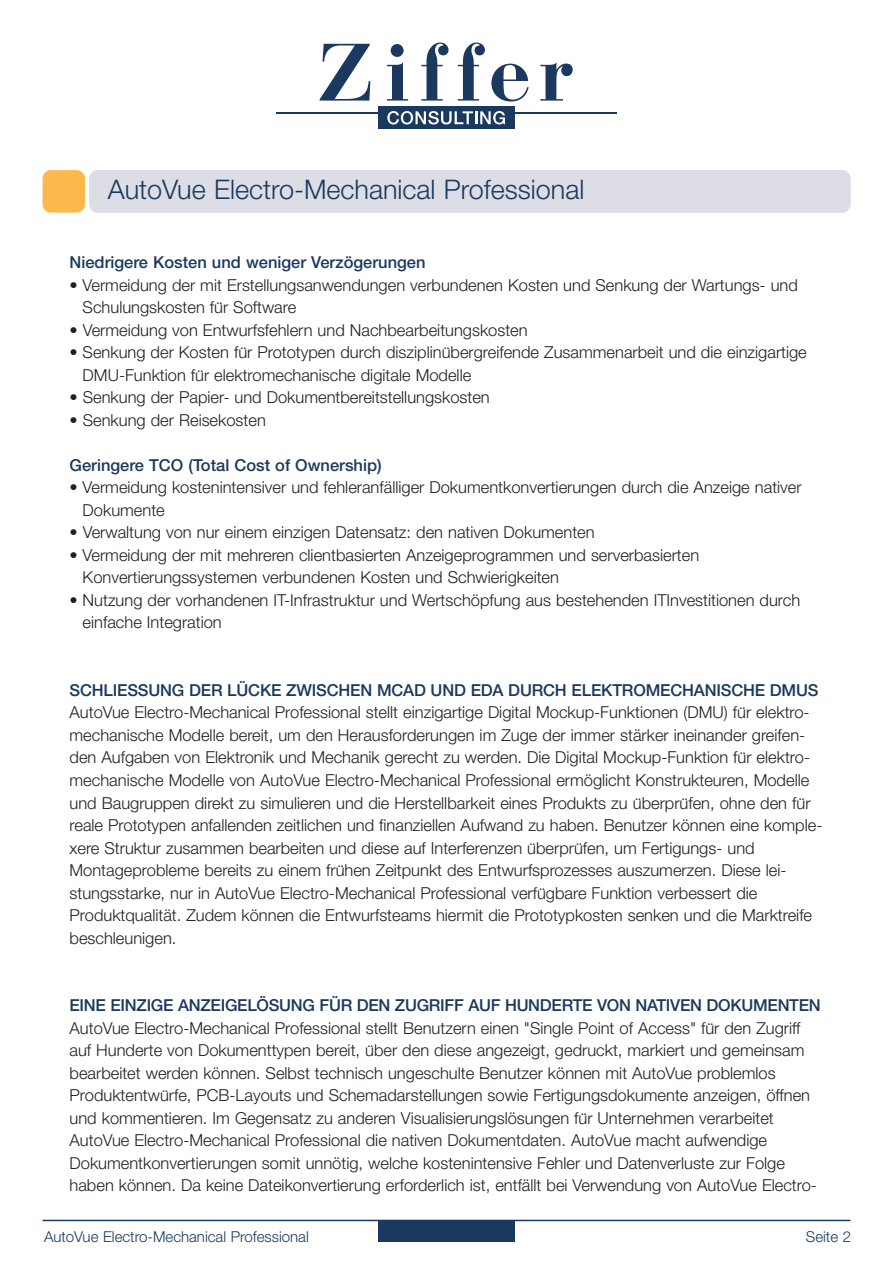
<style>
.page{position:relative;width:893px;height:1263px;background:#fff}
.page>*{position:absolute;margin:0;border:0;box-sizing:border-box;transform-origin:0 0}
.t1{font:300 27px "Helvetica Neue";color:#1b395e}
.t2{font:300 16.5px/22.5px "Helvetica Neue";color:#231f20}
.t3{font:500 16.5px "Helvetica Neue";color:#1b395e}
.t4{font:300 15px "Helvetica Neue";color:#1b395e}
.s1{font-family:"Calibri";font-weight:400}
.s2{font-weight:500;color:#1b395e}
</style>
<div class="page">
<div style="left:43px;top:170px;width:42px;height:43px;background:#fcb94b;border-radius:9px"></div>
<div style="left:378px;top:1220px;width:136px;height:22px;background:#1b395e"></div>
<div style="left:378px;top:107px;width:136px;height:22px;background:#1b395e"></div>
<hr style="left:276px;top:112px;width:340px;height:2px;background:#1b395e">
<svg style="left:320px;top:44px;width:50px;height:57px"></svg>
<svg style="left:387px;top:62px;width:21px;height:39px"></svg>
<div style="left:391px;top:44px;width:13px;height:13px;background:#1b395e;border-radius:50%"></div>
<svg style="left:421px;top:43px;width:27px;height:58px"></svg>
<svg style="left:458px;top:43px;width:27px;height:58px"></svg>
<svg style="left:491px;top:64px;width:38px;height:38px"></svg>
<svg style="left:540px;top:62px;width:33px;height:39px"></svg>
<svg style="left:387px;top:111px;width:118px;height:13px"></svg>
<div style="left:89px;top:170px;width:761px;height:43px;background:#dddee5;border-radius:9px"></div>
<hr style="left:43px;top:1220px;width:807px;height:1px;background:#1b395e">
<h1 class="t1" style="left:108px;top:180px;width:478px">AutoVue Electro-Mechanical Professional</h1>
<p class="t3" style="left:70px;top:257px;width:358px">Niedrigere Kosten und weniger Verzögerungen</p>
<p class="t2" style="left:83px;top:275px;width:717px;text-indent:-13px">• Vermeidung der mit Erstellungsanwendungen verbundenen Kosten und Senkung der Wartungs- und<br>Schulungskosten fu<span class="s1">̈</span>r Software</p>
<p class="t2" style="left:70px;top:320px;width:460px">• Vermeidung von Entwurfsfehlern und Nachbearbeitungskosten</p>
<p class="t2" style="left:83px;top:343px;width:726px;text-indent:-13px">• Senkung der Kosten fu<span class="s1">̈</span>r Prototypen durch disziplinu<span class="s1">̈</span>bergreifende Zusammenarbeit und die einzigartige<br>DMU-Funktion fu<span class="s1">̈</span>r elektromechanische digitale Modelle</p>
<p class="t2" style="left:70px;top:388px;width:422px">• Senkung der Papier- und Dokumentbereitstellungskosten</p>
<p class="t2" style="left:70px;top:410px;width:198px">• Senkung der Reisekosten</p>
<p class="t3" style="left:70px;top:459px;width:314px">Geringere TCO (Total Cost of Ownership)</p>
<p class="t2" style="left:83px;top:478px;width:720px;text-indent:-13px">• Vermeidung kostenintensiver und fehleranfälliger Dokumentkonvertierungen durch die Anzeige nativer<br>Dokumente</p>
<p class="t2" style="left:70px;top:523px;width:527px">• Verwaltung von nur einem einzigen Datensatz: den nativen Dokumenten</p>
<p class="t2" style="left:83px;top:545px;width:618px;text-indent:-13px">• Vermeidung der mit mehreren clientbasierten Anzeigeprogrammen und serverbasierten<br>Konvertierungssystemen verbundenen Kosten und Schwierigkeiten</p>
<p class="t2" style="left:83px;top:590px;width:719px;text-indent:-13px">• Nutzung der vorhandenen IT-Infrastruktur und Wertschöpfung aus bestehenden ITInvestitionen durch einfache Integration</p>
<p class="t2" style="left:70px;top:680px;width:754px"><span class="s2">SCHLIESSUNG DER LÜCKE ZWISCHEN MCAD UND EDA DURCH ELEKTROMECHANISCHE DMUS </span>AutoVue Electro-Mechanical Professional stellt einzigartige Digital Mockup-Funktionen (DMU) fu<span class="s1">̈</span>r elektro&shy;mechanische Modelle bereit, um den Herausforderungen im Zuge der immer stärker ineinander greifen&shy;den Aufgaben von Elektronik und Mechanik gerecht zu werden. Die Digital Mockup-Funktion fu<span class="s1">̈</span>r elektro&shy;mechanische Modelle von AutoVue Electro-Mechanical Professional ermöglicht Konstrukteuren, Modelle und Baugruppen direkt zu simulieren und die Herstellbarkeit eines Produkts zu u<span class="s1">̈</span>berpru<span class="s1">̈</span>fen, ohne den fu<span class="s1">̈</span>r reale Prototypen anfallenden zeitlichen und finanziellen Aufwand zu haben. Benutzer können eine komple&shy;xere Struktur zusammen bearbeiten und diese auf Interferenzen u<span class="s1">̈</span>berpru<span class="s1">̈</span>fen, um Fertigungs- und Montageprobleme bereits zu einem fru<span class="s1">̈</span>hen Zeitpunkt des Entwurfsprozesses auszumerzen. Diese lei&shy;stungsstarke, nur in AutoVue Electro-Mechanical Professional verfu<span class="s1">̈</span>gbare Funktion verbessert die Produktqualität. Zudem können die Entwurfsteams hiermit die Prototypkosten senken und die Marktreife beschleunigen.</p>
<p class="t2" style="left:70px;top:995px;width:753px"><span class="s2">EINE EINZIGE ANZEIGELÖSUNG FÜR DEN ZUGRIFF AUF HUNDERTE VON NATIVEN DOKUMENTEN </span>AutoVue Electro-Mechanical Professional stellt Benutzern einen "Single Point of Access" fu<span class="s1">̈</span>r den Zugriff auf Hunderte von Dokumenttypen bereit, u<span class="s1">̈</span>ber den diese angezeigt, gedruckt, markiert und gemeinsam bearbeitet werden können. Selbst technisch ungeschulte Benutzer können mit AutoVue problemlos Produktentwu<span class="s1">̈</span>rfe, PCB-Layouts und Schemadarstellungen sowie Fertigungsdokumente anzeigen, öffnen und kommentieren. Im Gegensatz zu anderen Visualisierungslösungen fu<span class="s1">̈</span>r Unternehmen verarbeitet AutoVue Electro-Mechanical Professional die nativen Dokumentdaten. AutoVue macht aufwendige Dokumentkonvertierungen somit unnötig, welche kostenintensive Fehler und Datenverluste zur Folge haben können. Da keine Dateikonvertierung erforderlich ist, entfällt bei Verwendung von AutoVue Electro-</p>
<p class="t4" style="left:44px;top:1231px;width:266px">AutoVue Electro-Mechanical Professional</p>
<p class="t4" style="left:806px;top:1231px;width:47px">Seite 2</p>
</div>
